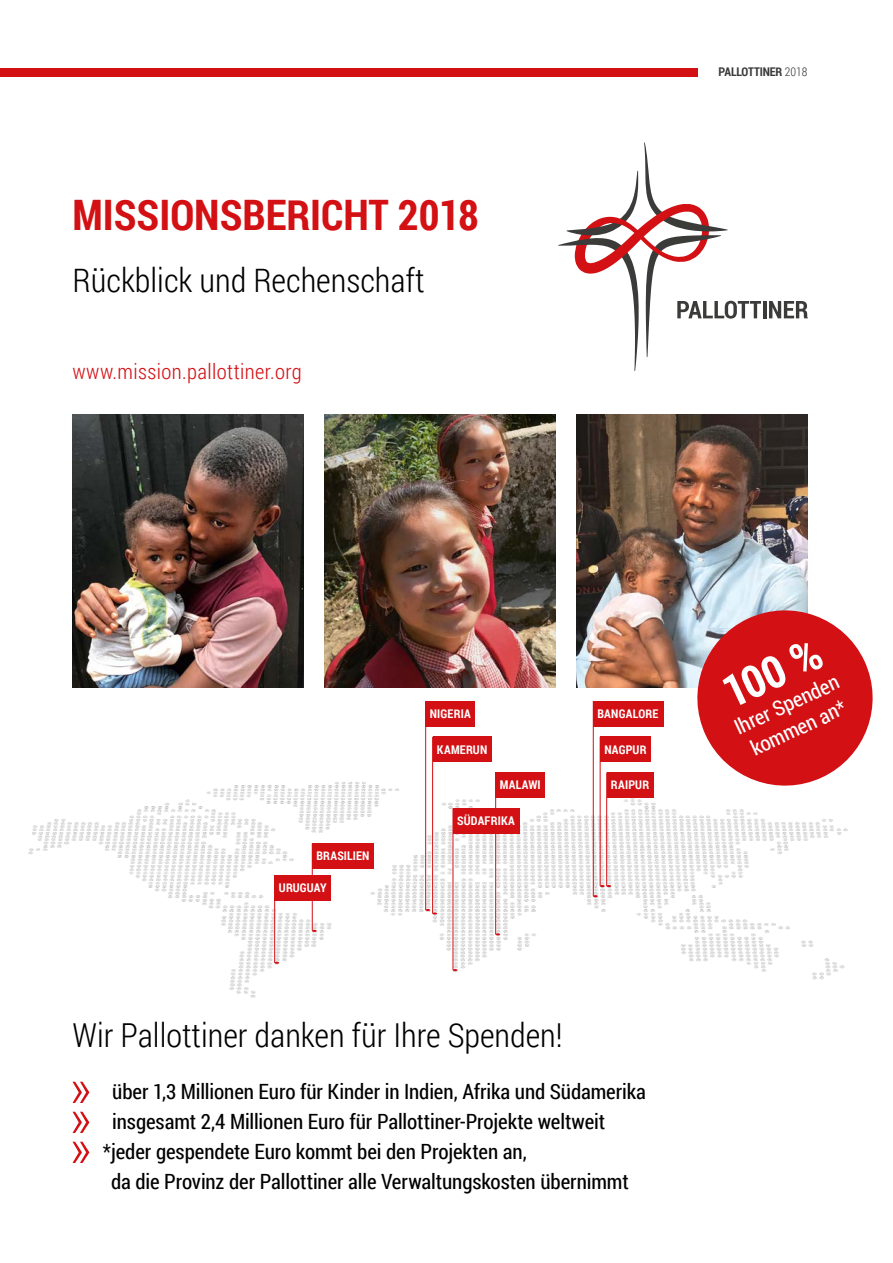
<style>
.page{position:relative;width:893px;height:1263px;background:#fff}
.page>*{position:absolute;margin:0;border:0;box-sizing:border-box;transform-origin:0 0}
.t1{font:700 45px "Roboto Condensed";color:#fff}
.t2{font:700 42px "Roboto Condensed";color:#d31014}
.t3{font:300 33px "Roboto Condensed";color:#000}
.t4{font:21px "Roboto Condensed";letter-spacing:-.005em;color:#000}
.t5{font:300 21px "Roboto Condensed";letter-spacing:.02em;color:#d31014}
.t6{font:21px/26.2px "Roboto Condensed";color:#fff}
.t7{font:700 12px "Roboto Condensed";letter-spacing:.015em;color:#fff}
.t8{font:700 12px "Roboto Condensed";letter-spacing:-.01em;color:#3b3b3a}
.s1{font-weight:300}
</style>
<div class="page">
<img style="left:28px;top:472px;width:820px;height:526px">
<svg style="left:73px;top:1082px;width:16px;height:21px"></svg>
<svg style="left:73px;top:1112px;width:16px;height:21px"></svg>
<svg style="left:73px;top:1142px;width:16px;height:21px"></svg>
<svg style="left:558px;top:142px;width:203px;height:229px"></svg>
<hr style="left:763px;top:301px;width:3px;height:17px;background:#3b3b3a">
<svg style="left:769px;top:301px;width:39px;height:17px"></svg>
<img style="left:325px;top:414px;width:231px;height:273px">
<img style="left:72px;top:414px;width:231px;height:273px">
<img style="left:577px;top:414px;width:231px;height:273px">
<svg style="left:685px;top:598px;width:188px;height:200px"></svg>
<div style="left:593px;top:701px;width:70px;height:25px;background:#d31014"></div>
<hr style="left:593px;top:701px;width:1px;height:195px;background:#d31014">
<div style="left:600px;top:737px;width:51px;height:25px;background:#d31014"></div>
<hr style="left:600px;top:737px;width:1px;height:149px;background:#d31014">
<svg style="left:600px;top:885px;width:11px;height:2px"></svg>
<div style="left:607px;top:772px;width:46px;height:26px;background:#d31014"></div>
<hr style="left:606px;top:772px;width:1px;height:114px;background:#d31014">
<div style="left:433px;top:737px;width:58px;height:25px;background:#d31014"></div>
<hr style="left:432px;top:737px;width:1px;height:176px;background:#d31014">
<div style="left:312px;top:843px;width:62px;height:26px;background:#d31014"></div>
<hr style="left:312px;top:843px;width:1px;height:88px;background:#d31014">
<div style="left:275px;top:875px;width:56px;height:26px;background:#d31014"></div>
<hr style="left:274px;top:875px;width:1px;height:88px;background:#d31014">
<div style="left:496px;top:772px;width:49px;height:26px;background:#d31014"></div>
<hr style="left:495px;top:772px;width:1px;height:162px;background:#d31014">
<svg style="left:425px;top:909px;width:12px;height:5px"></svg>
<div style="left:426px;top:701px;width:49px;height:25px;background:#d31014"></div>
<hr style="left:425px;top:701px;width:1px;height:209px;background:#d31014">
<div style="left:453px;top:808px;width:66px;height:26px;background:#d31014"></div>
<hr style="left:453px;top:808px;width:1px;height:162px;background:#d31014">
<div style="left:0;top:68px;width:697px;height:8px;background:#d31014"></div>
<h2 class="t2" style="left:73px;top:186px;width:408px">MISSIONSBERICHT 2018</h2>
<h3 class="t3" style="left:73px;top:257px;width:354px">Rückblick und Rechenschaft</h3>
<p class="t5" style="left:73px;top:357px;width:231px">www.mission.pallottiner.org</p>
<p class="t8" style="left:719px;top:64px;width:90px">PALLOTTINER <span class="s1">2018</span></p>
<p class="t7" style="left:316px;top:847px;width:55px">BRASILIEN</p>
<p class="t7" style="left:279px;top:879px;width:49px">URUGUAY</p>
<p class="t7" style="left:430px;top:705px;width:42px">NIGERIA</p>
<p class="t7" style="left:437px;top:741px;width:52px">KAMERUN</p>
<p class="t7" style="left:500px;top:777px;width:42px">MALAWI</p>
<p class="t7" style="left:457px;top:812px;width:59px">SÜDAFRIKA</p>
<p class="t7" style="left:597px;top:705px;width:62px">BANGALORE</p>
<p class="t7" style="left:604px;top:741px;width:44px">NAGPUR</p>
<p class="t7" style="left:611px;top:777px;width:40px">RAIPUR</p>
<h3 class="t3" style="left:73px;top:1013px;width:492px">Wir Pallottiner danken für Ihre Spenden!</h3>
<p class="t4" style="left:112px;top:1077px;width:535px">über 1,3 Millionen Euro für Kinder in Indien, Afrika und Südamerika</p>
<p class="t4" style="left:112px;top:1107px;width:494px">insgesamt 2,4 Millionen Euro für Pallottiner-Projekte weltweit</p>
<p class="t4" style="left:103px;top:1137px;width:425px">*jeder gespendete Euro kommt bei den Projekten an,</p>
<p class="t4" style="left:111px;top:1167px;width:519px">da die Provinz der Pallottiner alle Verwaltungskosten übernimmt</p>
<h1 class="t1" style="left:712px;top:665px;width:105px;rotate:-25deg">100 %</h1>
<p class="t6" style="left:730px;top:715px;width:114px;rotate:-25deg">Ihrer Spenden kommen an*</p>
</div>
